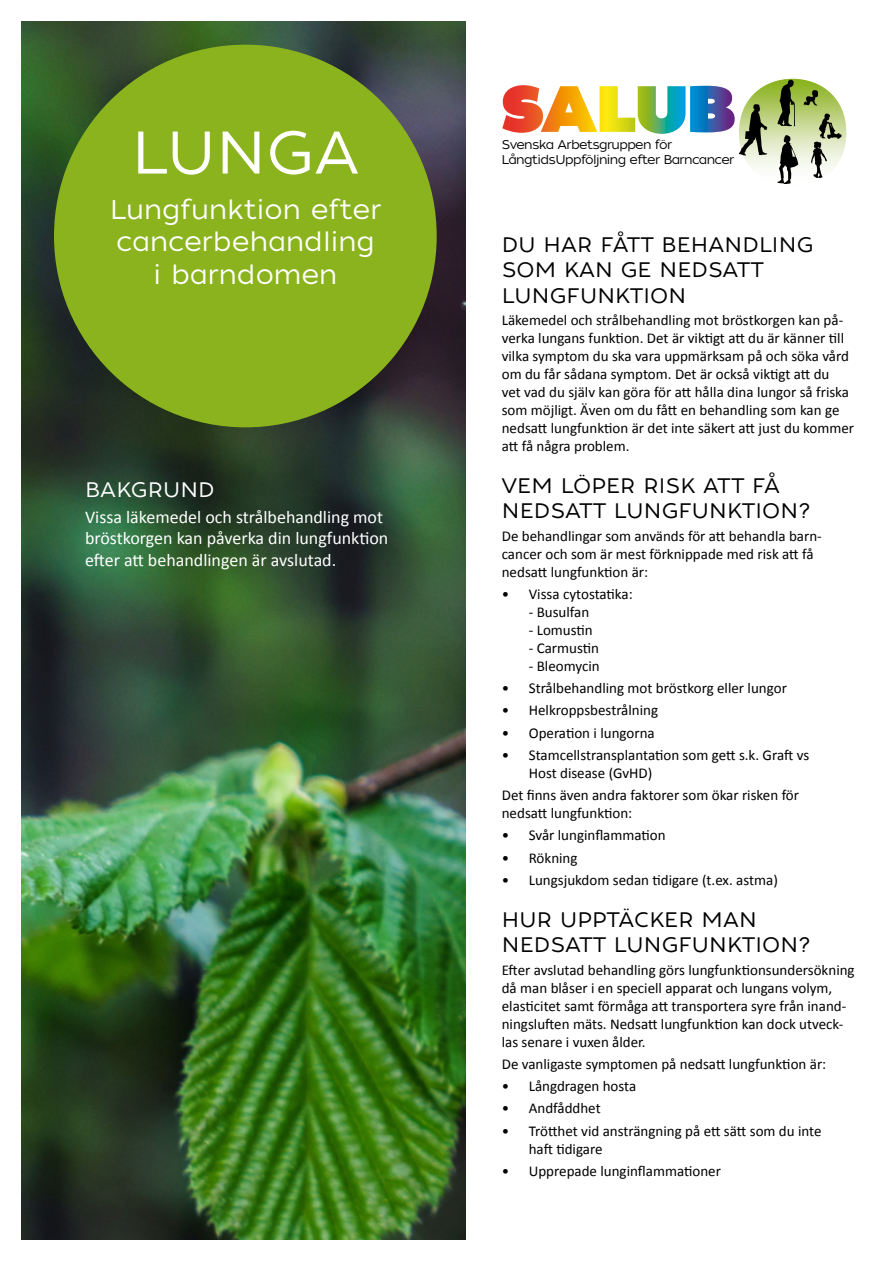
<style>
.page{position:relative;width:893px;height:1263px;background:#fff}
.page>*{position:absolute;margin:0;border:0;box-sizing:border-box;transform-origin:0 0}
.t1{font:60px "Tide Sans 300 Lil Kahuna";color:#fff}
.t2{font:27px/32.4px "Tide Sans 300 Lil Kahuna";color:#fff;text-align:center}
.Rubrik_2{font:21px/25.2px "Tide Sans 300 Lil Kahuna";letter-spacing:.01em;color:#000}
.Rubrik_2-2{font:21px "Tide Sans 300 Lil Kahuna";letter-spacing:.01em;color:#fff}
.t3{font:18px/21.6px "Calibri";color:#fff}
.Brödtext{font:15px/18px "Calibri";color:#000}
.t4{font:12.75px "Tide Sans 300 Lil Kahuna";letter-spacing:-.05em;color:#000}
</style>
<div class="page">
<img style="left:21px;top:21px;width:445px;height:1218px">
<div style="left:739px;top:79px;width:107px;height:107px;background:linear-gradient(to bottom,#8db223,#fff);border-radius:54px"></div>
<svg style="left:777px;top:80px;width:18px;height:46px"></svg>
<svg style="left:804px;top:90px;width:14px;height:16px"></svg>
<svg style="left:502px;top:85px;width:265px;height:70px"></svg>
<svg style="left:811px;top:113px;width:30px;height:65px"></svg>
<svg style="left:777px;top:135px;width:21px;height:49px"></svg>
<div style="left:54px;top:45px;width:383px;height:382px;background:#8ab31d;border-radius:50%"></div>
<p class="t1" style="left:131px;top:115px;width:230px">LUNGA</p>
<p class="t2" style="left:110px;top:194px;width:273px">Lungfunktion efter cancerbehandling i barndomen</p>
<p class="Rubrik_2-2" style="left:85px;top:476px;width:131px">BAKGRUND</p>
<p class="t3" style="left:85px;top:506px;width:305px">Vissa läkemedel och strålbehandling mot bröstkorgen kan påverka din lungfunktion efter att behandlingen är avslutad.</p>
<p class="t4" style="left:501px;top:136px;width:172px">Svenska Arbetsgruppen för</p>
<p class="t4" style="left:501px;top:151px;width:234px">LångtidsUppföljning efter Barncancer</p>
<p class="Rubrik_2" style="left:502px;top:233px;width:313px">DU HAR FÅTT BEHANDLING<br>SOM KAN GE NEDSATT<br>LUNGFUNKTION</p>
<p class="Brödtext" style="left:502px;top:311px;width:354px">Läkemedel och strålbehandling mot bröstkorgen kan på&shy;verka lungans funktion. Det är viktigt att du är känner till vilka symptom du ska vara uppmärksam på och söka vård om du får sådana symptom. Det är också viktigt att du<br>vet vad du själv kan göra för att hålla dina lungor så friska som möjligt. Även om du fått en behandling som kan ge nedsatt lungfunktion är det inte säkert att just du kommer att få några problem.</p>
<p class="Rubrik_2" style="left:502px;top:474px;width:312px">VEM LÖPER RISK ATT FÅ<br>NEDSATT LUNGFUNKTION?</p>
<p class="Brödtext" style="left:502px;top:527px;width:321px">De behandlingar som används för att behandla barn&shy;cancer och som är mest förknippade med risk att få nedsatt lungfunktion är:</p>
<p class="Brödtext" style="left:502px;top:585px;width:132px">• Vissa cytostatika:</p>
<p class="Brödtext" style="left:529px;top:603px;width:62px">- Busulfan</p>
<p class="Brödtext" style="left:529px;top:621px;width:65px">- Lomustin</p>
<p class="Brödtext" style="left:529px;top:639px;width:72px">- Carmustin</p>
<p class="Brödtext" style="left:529px;top:657px;width:72px">- Bleomycin</p>
<p class="Brödtext" style="left:502px;top:679px;width:287px">• Strålbehandling mot bröstkorg eller lungor</p>
<p class="Brödtext" style="left:502px;top:701px;width:158px">• Helkroppsbestrålning</p>
<p class="Brödtext" style="left:502px;top:724px;width:154px">• Operation i lungorna</p>
<p class="Brödtext" style="left:529px;top:746px;width:282px;text-indent:-27px">• Stamcellstransplantation som gett s.k. Graft vs<br>Host disease (GvHD)</p>
<p class="Brödtext" style="left:502px;top:786px;width:299px">Det finns även andra faktorer som ökar risken för nedsatt lungfunktion:</p>
<p class="Brödtext" style="left:502px;top:826px;width:165px">• Svår lunginflammation</p>
<p class="Brödtext" style="left:502px;top:849px;width:77px">• Rökning</p>
<p class="Brödtext" style="left:502px;top:871px;width:278px">• Lungsjukdom sedan tidigare (t.ex. astma)</p>
<p class="Rubrik_2" style="left:502px;top:908px;width:312px">HUR UPPTÄCKER MAN<br>NEDSATT LUNGFUNKTION?</p>
<p class="Brödtext" style="left:502px;top:961px;width:354px">Efter avslutad behandling görs lungfunktionsundersökning då man blåser i en speciell apparat och lungans volym, elasticitet samt förmåga att transportera syre från inand&shy;ningsluften mäts. Nedsatt lungfunktion kan dock utveck&shy;las senare i vuxen ålder.</p>
<p class="Brödtext" style="left:502px;top:1055px;width:326px">De vanligaste symptomen på nedsatt lungfunktion är:</p>
<p class="Brödtext" style="left:502px;top:1077px;width:136px">• Långdragen hosta</p>
<p class="Brödtext" style="left:502px;top:1099px;width:100px">• Andfåddhet</p>
<p class="Brödtext" style="left:529px;top:1122px;width:294px;text-indent:-27px">• Trötthet vid ansträngning på ett sätt som du inte haft tidigare</p>
<p class="Brödtext" style="left:502px;top:1162px;width:221px">• Upprepade lunginflammationer</p>
</div>
